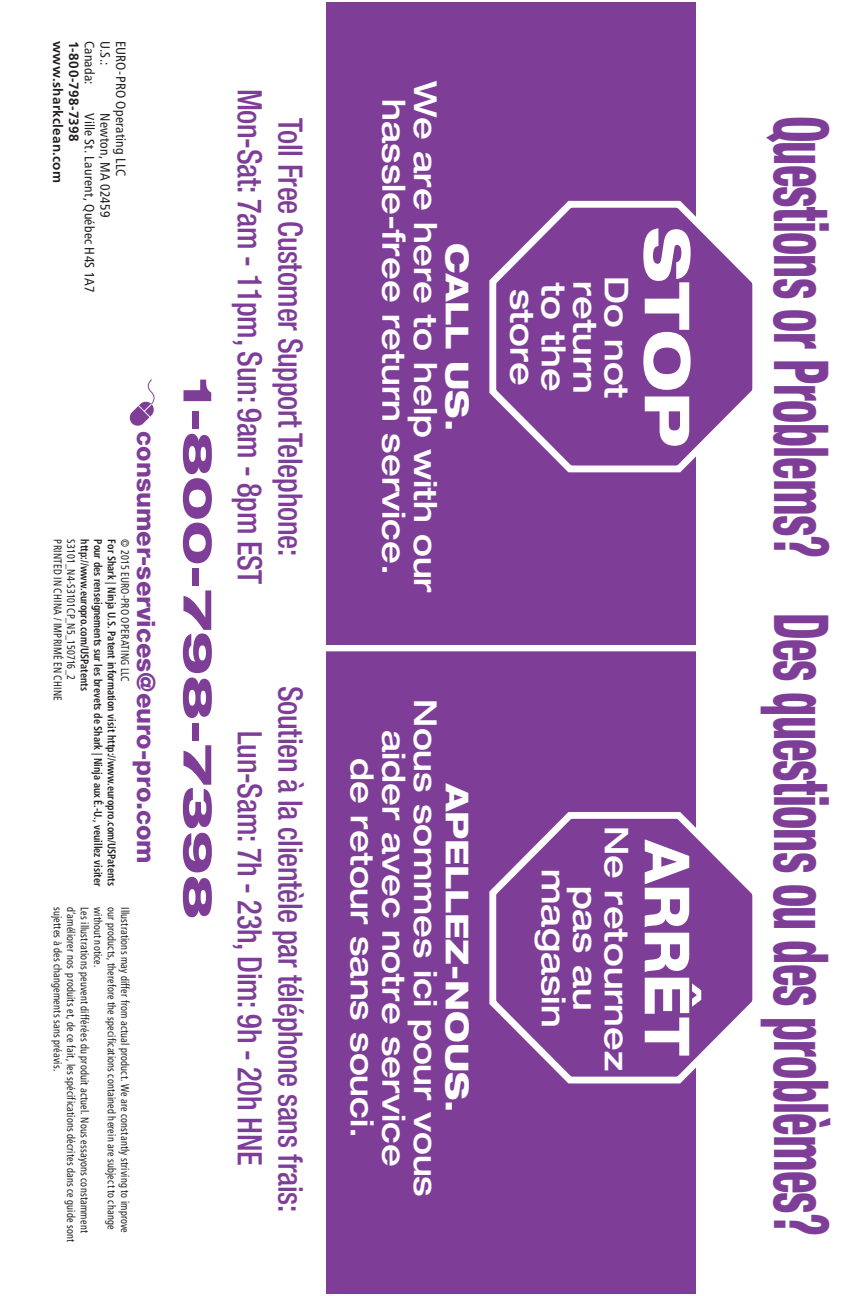
<style>
.page{position:relative;width:851px;height:1296px;background:#fff}
.page>*{position:absolute;margin:0;border:0;box-sizing:border-box;transform-origin:0 0}
.t1{font:800 condensed 76.05px "Helvetica Neue LT Std";letter-spacing:-.015em;color:#7e3e98;scale:.61 1}
.t2{font:800 62.32px "Helvetica Neue LT Std";color:#fff}
.t3{font:800 expanded 62.32px "Helvetica Neue LT Std";color:#fff}
.t4{font:800 expanded 40.05px "Helvetica Neue LT Std";color:#7e3e98;scale:1.25 1}
.t5{font:500 condensed 33.75px/40.5px "Helvetica Neue LT Std";letter-spacing:-.01em;color:#7e3e98;text-align:center;scale:.9 1}
.t6{font:500 expanded 32.85px "Helvetica Neue LT Std";color:#fff}
.t7{font:500 expanded 31.72px/31.7px "Helvetica Neue LT Std";color:#fff;text-align:center}
.t8{font:800 expanded 31.72px "Helvetica Neue LT Std";color:#fff}
.t9{font:800 25.43px "Helvetica Neue LT Std";color:#7e3e98}
.t10{font:condensed 13.5px "Frutiger LT Std";letter-spacing:.02em;color:#231f20}
.t11{font:700 13.5px "Frutiger LT Std";letter-spacing:.025em;color:#231f20}
.t12{font:condensed 11.25px "Frutiger LT Std";letter-spacing:.02em;color:#231f20;scale:.9 1}
.t13{font:700 condensed 11.25px "Frutiger LT Std";color:#231f20;scale:.9 1}
</style>
<div class="page">
<div style="left:327px;top:3px;width:369px;height:1291px;background:#7e3e98"></div>
<svg style="left:489px;top:200px;width:264px;height:273px"></svg>
<svg style="left:489px;top:812px;width:264px;height:272px"></svg>
<div style="left:273px;top:645px;width:450px;height:6px;background:#fff"></div>
<svg style="left:130px;top:379px;width:25px;height:47px"></svg>
<p class="t11" style="left:66px;top:40px;width:144px;rotate:90deg">www.sharkclean.com</p>
<p class="t11" style="left:82px;top:40px;width:103px;rotate:90deg">1-800-798-7398</p>
<p class="t10" style="left:97px;top:40px;width:45px;rotate:90deg">Canada:</p>
<p class="t10" style="left:97px;top:113px;width:181px;rotate:90deg">Ville St. Laurent, Québec H4S 1A7</p>
<p class="t10" style="left:113px;top:40px;width:26px;rotate:90deg">U.S.:</p>
<p class="t10" style="left:129px;top:40px;width:138px;rotate:90deg">EURO-PRO Operating LLC</p>
<p class="t10" style="left:113px;top:113px;width:106px;rotate:90deg">Newton, MA 02459</p>
<h3 class="t9" style="left:161px;top:431px;width:434px;rotate:90deg">consumer-services@euro-pro.com</h3>
<p class="t13" style="left:105px;top:539px;width:387px;rotate:90deg">Pour des renseignements sur les brevets de Shark | Ninja aux É.-U., veuillez visiter</p>
<p class="t13" style="left:118px;top:539px;width:387px;rotate:90deg">For Shark | Ninja U.S. Patent information visit http://www.europro.com/USPatents</p>
<p class="t12" style="left:132px;top:539px;width:160px;rotate:90deg">© 2015 EURO-PRO OPERATING LLC</p>
<p class="t12" style="left:64px;top:539px;width:181px;rotate:90deg">PRINTED IN CHINA / IMPRIMÉ EN CHINE</p>
<p class="t12" style="left:78px;top:539px;width:158px;rotate:90deg">S3101_N4-S3101CP_N5_150716_2</p>
<p class="t13" style="left:91px;top:539px;width:169px;rotate:90deg">http://www.europro.com/USPatents</p>
<p class="t12" style="left:64px;top:907px;width:184px;rotate:90deg">sujettes à des changements sans préavis.</p>
<p class="t12" style="left:78px;top:907px;width:374px;rotate:90deg">d’améliorer nos produits et, de ce fait, les spécifications décrites dans ce guide sont</p>
<p class="t12" style="left:91px;top:907px;width:363px;rotate:90deg">Les illustrations peuvent différées du produit actuel. Nous essayons constamment</p>
<p class="t12" style="left:105px;top:907px;width:69px;rotate:90deg">without notice.</p>
<p class="t12" style="left:118px;top:907px;width:360px;rotate:90deg">our products, therefore the specifications contained herein are subject to change</p>
<p class="t12" style="left:132px;top:907px;width:364px;rotate:90deg">Illustrations may differ from actual product. We are constantly striving to improve</p>
<h3 class="t4" style="left:223px;top:377px;width:435px;rotate:90deg">1-800-798-7398</h3>
<h3 class="t5" style="left:311px;top:89px;width:552px;rotate:90deg">Toll Free Customer Support Telephone:<br>Mon-Sat: 7am - 11pm, Sun: 9am - 8pm EST</h3>
<h3 class="t5" style="left:311px;top:686px;width:586px;rotate:90deg">Soutien à la clientèle par téléphone sans frais:<br>Lun-Sam: 7h - 23h, Dim: 9h - 20h HNE</h3>
<h3 class="t7" style="left:442px;top:81px;width:513px;rotate:90deg">We are here to help with our hassle-free return service.</h3>
<h3 class="t8" style="left:477px;top:243px;width:189px;rotate:90deg">CALL US.</h3>
<h3 class="t6" style="left:542px;top:289px;width:99px;rotate:90deg">store</h3>
<h3 class="t6" style="left:574px;top:283px;width:110px;rotate:90deg">to the</h3>
<h3 class="t6" style="left:605px;top:281px;width:114px;rotate:90deg">return</h3>
<h3 class="t6" style="left:637px;top:276px;width:125px;rotate:90deg">Do not</h3>
<h2 class="t3" style="left:707px;top:227px;width:222px;rotate:90deg">STOP</h2>
<h3 class="t7" style="left:442px;top:699px;width:499px;rotate:90deg">Nous sommes ici pour vous aider avec notre service<br>de retour sans souci.</h3>
<h3 class="t8" style="left:477px;top:784px;width:330px;rotate:90deg">APELLEZ-NOUS.</h3>
<h3 class="t6" style="left:574px;top:869px;width:160px;rotate:90deg">magasin</h3>
<h3 class="t6" style="left:605px;top:886px;width:127px;rotate:90deg">pas au</h3>
<h3 class="t6" style="left:637px;top:826px;width:246px;rotate:90deg">Ne retournez</h3>
<h2 class="t2" style="left:704px;top:840px;width:218px;rotate:90deg">ARRÊT</h2>
<h1 class="t1" style="left:848px;top:116px;width:1838px;rotate:90deg">Questions or Problems? Des questions ou des problèmes?</h1>
</div>
